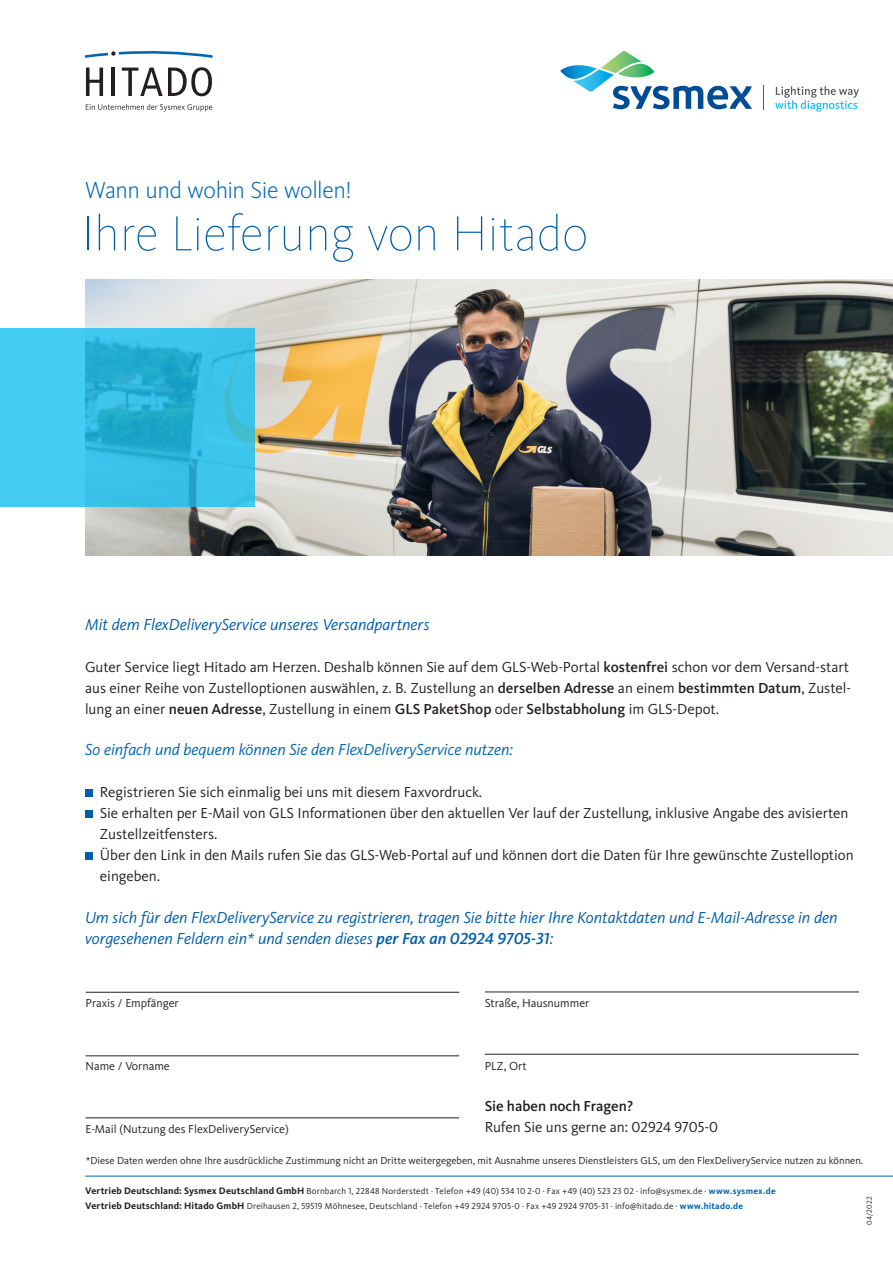
<style>
.page{position:relative;width:893px;height:1263px;background:#fff}
.page>*{position:absolute;margin:0;border:0;box-sizing:border-box;transform-origin:0 0}
.t1{font:100 51px "Kievit Pro";color:#005da8}
.Overline_Light_16{font:300 24px "Kievit Pro";letter-spacing:-.02em;color:#0166b3}
.t2{font:italic 16.5px/21px "Kievit Pro";color:#005da8}
.t3{font:italic 16.5px "Kievit Pro";color:#0166b3}
.t4{font:15px/21px "Kievit Pro";color:#231f20}
.t5{font:500 15px "Kievit Pro";color:#231f20}
.t6{font:12px "Kievit Pro";color:#231f20}
.t7{font:10.5px "Kievit Pro";color:#231f20}
.Address_Bold_6_5_10{font:9px "Kievit Pro";letter-spacing:.015em;color:#231f20}
.Print_standard_5{font:7.5px "Kievit Pro";letter-spacing:.025em;color:#231f20}
.s1{font-weight:500}
.s2{font-weight:700;font-size:9.75px}
.s3{font-weight:700;color:#0166b3}
</style>
<div class="page">
<img style="left:85px;top:280px;width:808px;height:275px">
<svg style="left:86px;top:104px;width:126px;height:8px"></svg>
<svg style="left:86px;top:68px;width:17px;height:28px"></svg>
<svg style="left:122px;top:67px;width:90px;height:29px"></svg>
<hr style="left:112px;top:68px;width:3px;height:28px;background:#231f20">
<svg style="left:85px;top:51px;width:128px;height:7px"></svg>
<svg style="left:560px;top:51px;width:192px;height:58px"></svg>
<svg style="left:775px;top:86px;width:84px;height:26px"></svg>
<svg style="left:0;top:328px;width:255px;height:179px;background:#37bfe5"></svg>
<hr style="left:85px;top:1176px;width:808px;height:1px;background:#0166b3">
<div style="left:85px;top:789px;width:8px;height:8px;background:#005da8"></div>
<div style="left:85px;top:810px;width:8px;height:7px;background:#005da8"></div>
<div style="left:85px;top:852px;width:8px;height:8px;background:#005da8"></div>
<hr style="left:485px;top:1054px;width:374px;height:1px;background:#231f20">
<hr style="left:485px;top:992px;width:374px;height:1px;background:#231f20">
<hr style="left:86px;top:992px;width:373px;height:1px;background:#231f20">
<hr style="left:86px;top:1055px;width:373px;height:1px;background:#231f20">
<hr style="left:86px;top:1117px;width:373px;height:1px;background:#231f20">
<p class="Overline_Light_16" style="left:85px;top:176px;width:268px">Wann und wohin Sie wollen!</p>
<p class="t1" style="left:82px;top:203px;width:508px">Ihre Lieferung von Hitado</p>
<p class="t2" style="left:85px;top:613px;width:346px">Mit dem FlexDeliveryService unseres Versandpartners</p>
<p class="t4" style="left:85px;top:656px;width:768px">Guter Service liegt Hitado am Herzen. Deshalb können Sie auf dem GLS-Web-Portal <span class="s1">kostenfrei</span> schon vor dem Versand-start aus einer Reihe von Zustelloptionen auswählen, z. B. Zustellung an <span class="s1">derselben Adresse</span> an einem <span class="s1">bestimmten Datum</span>, Zustel&shy;lung an einer <span class="s1">neuen Adresse</span>, Zustellung in einem <span class="s1">GLS PaketShop</span> oder <span class="s1">Selbstabholung</span> im GLS-Depot.</p>
<p class="t3" style="left:85px;top:739px;width:429px">So einfach und bequem können Sie den FlexDeliveryService nutzen:</p>
<p class="t4" style="left:100px;top:781px;width:384px">Registrieren Sie sich einmalig bei uns mit diesem Faxvordruck.</p>
<p class="t4" style="left:100px;top:802px;width:750px">Sie erhalten per E-Mail von GLS Informationen über den aktuellen Ver lauf der Zustellung, inklusive Angabe des avisierten<br>Zustellzeitfensters.</p>
<p class="t4" style="left:100px;top:844px;width:755px">Über den Link in den Mails rufen Sie das GLS-Web-Portal auf und können dort die Daten für Ihre gewünschte Zustelloption eingeben.</p>
<p class="t2" style="left:85px;top:906px;width:754px">Um sich für den FlexDeliveryService zu registrieren, tragen Sie bitte hier Ihre Kontaktdaten und E-Mail-Adresse in den vorgesehenen Feldern ein* und senden dieses <span class="s1">per Fax an 02924 9705-31</span>:</p>
<p class="t6" style="left:86px;top:995px;width:95px">Praxis / Empfänger</p>
<p class="t6" style="left:485px;top:995px;width:106px">Straße, Hausnummer</p>
<p class="t6" style="left:86px;top:1058px;width:86px">Name / Vorname</p>
<p class="t6" style="left:485px;top:1058px;width:43px">PLZ, Ort</p>
<p class="t5" style="left:485px;top:1097px;width:150px">Sie haben noch Fragen?</p>
<p class="t4" style="left:485px;top:1116px;width:235px">Rufen Sie uns gerne an: 02924 9705-0</p>
<p class="t7" style="left:86px;top:1154px;width:779px">*Diese Daten werden ohne Ihre ausdrückliche Zustimmung nicht an Dritte weitergegeben, mit Ausnahme unseres Dienstleisters GLS, um den FlexDeliveryService nutzen zu können.</p>
<p class="t6" style="left:85px;top:1121px;width:205px">E-Mail (Nutzung des FlexDeliveryService)</p>
<p class="Address_Bold_6_5_10" style="left:85px;top:1185px;width:692px"><span class="s2">Vertrieb Deutschland: Sysmex Deutschland GmbH</span> Bornbarch 1, 22848 Norderstedt · Telefon +49 (40) 534 10 2-0 · Fax +49 (40) 523 23 02 · info@sysmex.de · <span class="s3">www.sysmex.de</span></p>
<p class="Address_Bold_6_5_10" style="left:85px;top:1200px;width:660px"><span class="s2">Vertrieb Deutschland: Hitado GmbH</span> Dreihausen 2, 59519 Möhnesee, Deutschland · Telefon +49 2924 9705-0 · Fax +49 2924 9705-31 · info@hitado.de · <span class="s3">www.hitado.de</span></p>
<p class="Print_standard_5" style="left:865px;top:1224px;width:30px;rotate:-90deg">04/2022</p>
</div>
